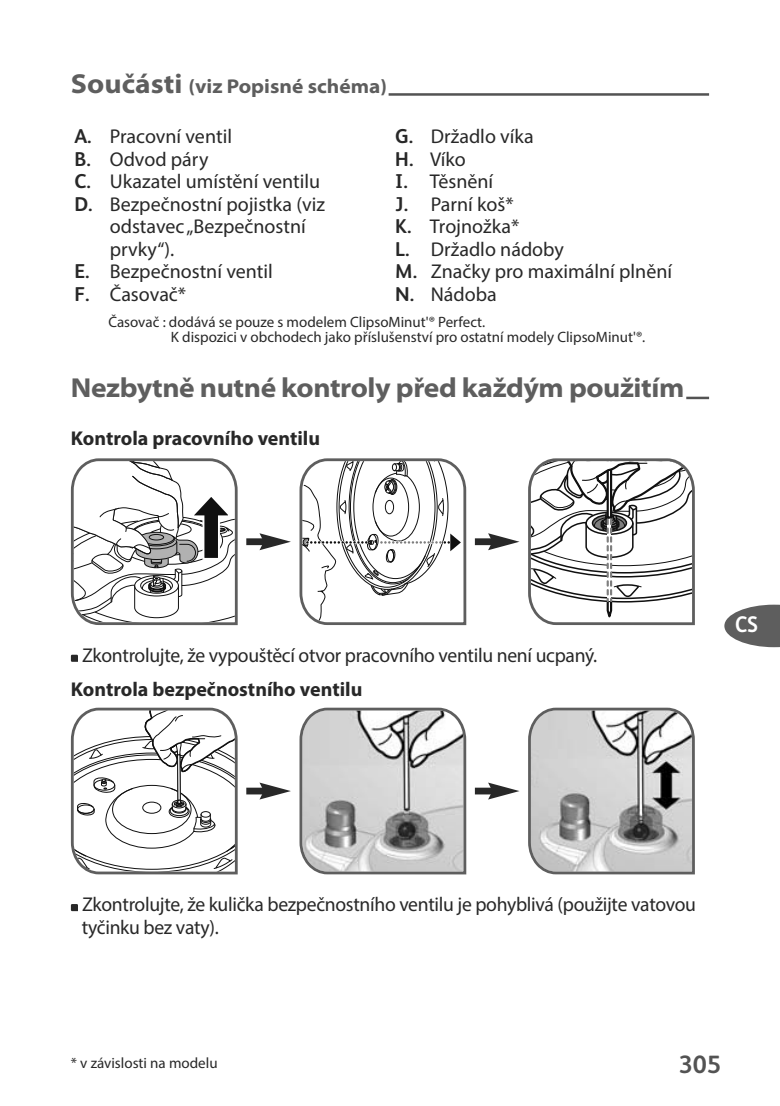
<style>
.page{position:relative;width:780px;height:1106px;background:#fff}
.page>*{position:absolute;margin:0;border:0;box-sizing:border-box;transform-origin:0 0}
.t1{font:700 semi-expanded 27.5px "Myriad Pro";letter-spacing:-.015em;color:#5e5e5e}
.t2{font:700 25px "FS Albert";color:#535353}
.t3{font:700 22.5px "FS Albert";color:#fff;scale:.9 1}
.t4{font:20px/22.5px "Myriad Pro";color:#282828}
.t5{font:700 semi-expanded 20px "Myriad Pro";color:#5e5e5e}
.t6{font:700 20px "Myriad Pro";color:#282828}
.t7{font:15px/15px "Myriad Pro";color:#282828}
.s1{font-size:27.5px}
.s2{font-family:"FS Albert";font-weight:700}
.s3{font-weight:700}
</style>
<div class="page">
<svg style="left:724px;top:604px;width:55px;height:43px"></svg>
<hr style="left:388px;top:93px;width:321px;height:3px;background:#535353">
<hr style="left:686px;top:397px;width:23px;height:2px;background:#535353">
<svg style="left:299px;top:458px;width:167px;height:167px"></svg>
<svg style="left:528px;top:458px;width:166px;height:167px"></svg>
<div style="left:246px;top:538px;width:19px;height:7px;background:#282828"></div>
<svg style="left:259px;top:533px;width:32px;height:17px"></svg>
<div style="left:475px;top:538px;width:19px;height:7px;background:#282828"></div>
<svg style="left:488px;top:533px;width:31px;height:17px"></svg>
<svg style="left:299px;top:707px;width:167px;height:167px;background:#c0c0c0"></svg>
<svg style="left:528px;top:707px;width:166px;height:167px;background:#bbb"></svg>
<div style="left:246px;top:787px;width:19px;height:7px;background:#282828"></div>
<svg style="left:259px;top:782px;width:32px;height:17px"></svg>
<div style="left:475px;top:787px;width:19px;height:7px;background:#282828"></div>
<svg style="left:488px;top:782px;width:31px;height:17px"></svg>
<svg style="left:71px;top:458px;width:167px;height:454px"></svg>
<p class="t5" style="left:71px;top:75px;width:318px"><span class="s1">Součásti</span> (viz Popisné schéma)</p>
<p class="t4" style="left:74px;top:127px;width:159px"><span class="s2">A.</span> Pracovní ventil</p>
<p class="t4" style="left:74px;top:149px;width:135px"><span class="s2">B.</span> Odvod páry</p>
<p class="t4" style="left:74px;top:172px;width:247px"><span class="s2">C.</span> Ukazatel umístění ventilu</p>
<p class="t4" style="left:74px;top:194px;width:252px"><span class="s2">D.</span> Bezpečnostní pojistka (viz</p>
<p class="t4" style="left:110px;top:217px;width:198px">odstavec „Bezpečnostní</p>
<p class="t4" style="left:110px;top:239px;width:66px">prvky“).</p>
<p class="t4" style="left:74px;top:262px;width:200px"><span class="s2">E.</span> Bezpečnostní ventil</p>
<p class="t4" style="left:74px;top:284px;width:113px"><span class="s2">F.</span> Časovač*</p>
<p class="t4" style="left:395px;top:127px;width:278px"><span class="s2">G.</span> Držadlo víka<br><span class="s2">H.</span> Víko<br><span class="s2">I.</span> Těsnění<br><span class="s2">J.</span> Parní koš*<br><span class="s2">K.</span> Trojnožka*<br><span class="s2">L.</span> Držadlo nádoby<br><span class="s2">M.</span> Značky pro maximální plnění<br><span class="s2">N.</span> Nádoba</p>
<p class="t7" style="left:171px;top:315px;width:476px;text-indent:-63px">Časovač : dodává se pouze s modelem ClipsoMinut'® Perfect.<br>K dispozici v obchodech jako příslušenství pro ostatní modely ClipsoMinut'®.</p>
<p class="t1" style="left:71px;top:371px;width:615px">Nezbytně nutné kontroly před každým použitím</p>
<p class="t6" style="left:71px;top:431px;width:251px">Kontrola pracovního ventilu</p>
<p class="t4" style="left:71px;top:639px;width:528px;line-height:34.2px;text-indent:11px">Zkontrolujte, že vypouštěcí otvor pracovního ventilu není ucpaný.<br><span class="s3">Kontrola bezpečnostního ventilu</span></p>
<p class="t3" style="left:735px;top:616px;width:27px">CS</p>
<p class="t4" style="left:82px;top:894px;width:615px">Zkontrolujte, že kulička bezpečnostního ventilu je pohyblivá (použijte vatovou tyčinku bez vaty).</p>
<p class="t7" style="left:71px;top:1056px;width:148px">* v závislosti na modelu</p>
<p class="t2" style="left:678px;top:1054px;width:44px">305</p>
</div>
